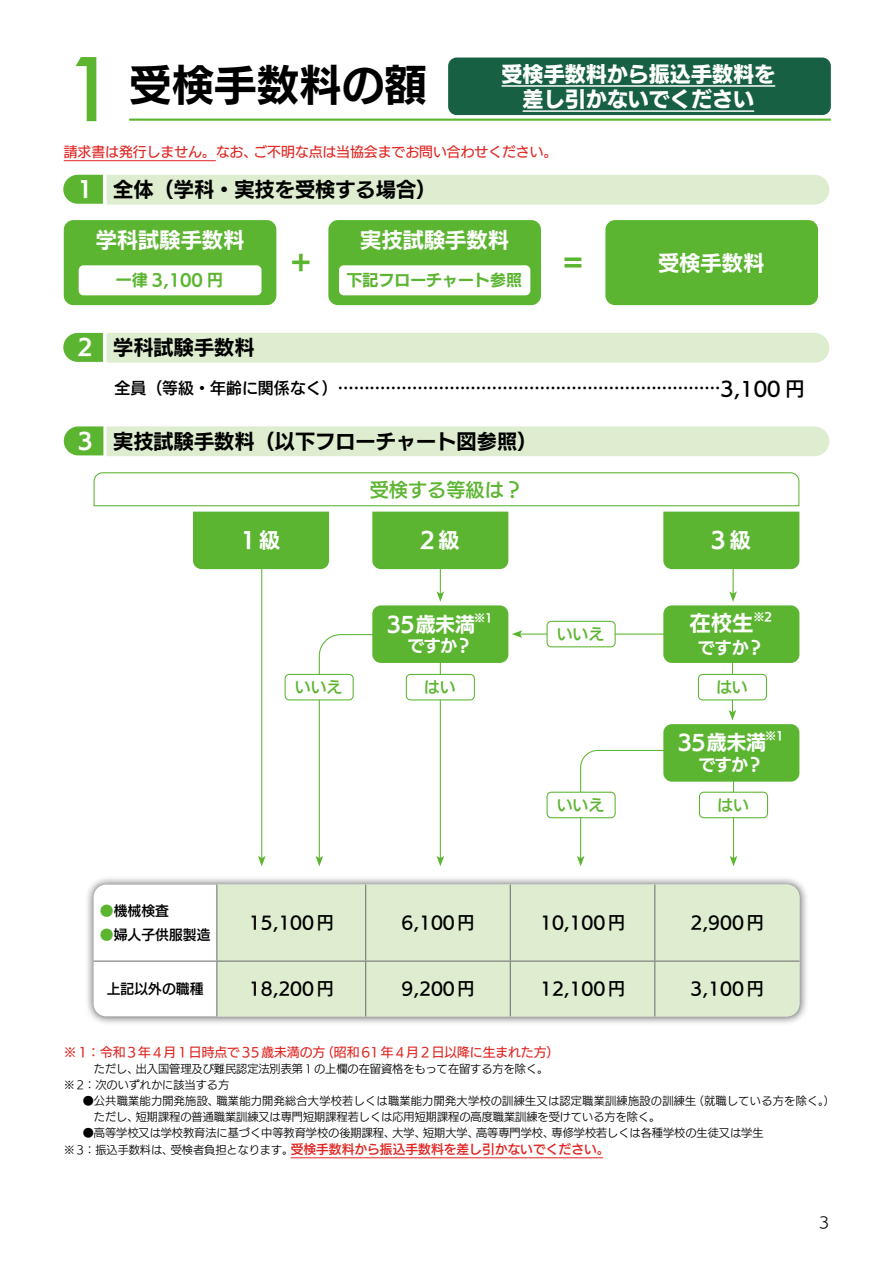
<style>
.page{position:relative;width:893px;height:1263px;background:#fff}
.page>*{position:absolute;margin:0;border:0;box-sizing:border-box;transform-origin:0 0}
.t1{font:42.45px "UD Kakugo Large Pr 6 N B";color:#000}
.t2{font:31.95px "UD Kakugo Large Pr 6 N B";color:#5cb531}
.t3{font:21.3px "UD Kakugo Large Pr 6 N B";color:#fff}
.t4{font:21px/25.2px "UD Kakugo Large Pr 6 N E";color:#fff;text-align:center}
.t5{font:20.25px "UD Kakugo Large Pr 6 N B";color:#000}
.t6{font:20.25px "UD Kakugo Large Pr 6 N B";letter-spacing:-.04em;color:#fff}
.t7{font:19.2px "UD Kakugo Large Pr 6 N DB";color:#5cb531}
.t8{font:16.95px "UD Kakugo Large Pr 6 N DB";color:#000}
.t9{font:16.95px "UD Kakugo Large Pr 6 N B";letter-spacing:-.04em;color:#fff}
.t10{font:15.9px "UD Kakugo Large Pr 6 N DB";color:#000}
.t11{font:15.9px "UD Kakugo Large Pr 6 N B";color:#5cb531}
.t12{font:15.9px "UD Kakugo Large Pr 6 N DB";color:#5cb531}
.t13{font:14.85px "UD Kakugo Large Pr 6 N R";color:#000}
.t14{font:13.8px "UD Kakugo Large Pr 6 N M";color:#e02622}
.t15{font:13.8px "UD Kakugo Large Pr 6 N DB";color:#000}
.t16{font:12.75px "UD Kakugo Large Pr 6 N DB";color:#e02622}
.t17{font:12.75px "UD Kakugo Large Pr 6 N M";color:#e02622}
.t18{font:11.1px "UD Kakugo Large Pr 6 N R";color:#000}
.t19{font:11.1px "UD Kakugo Large Pr 6 N R";letter-spacing:.025em;color:#000}
.t20{font:11.1px "UD Kakugo Large Pr 6 N B";color:#fff}
.s1{font-family:"Futura";font-weight:500;font-size:85.05px;color:#5cb531}
.s2{font-size:19.2px}
.s3{color:#5cb531}
.s4{font-family:"UD Kakugo Large Pr 6 N R";font-size:11.1px;color:#000}
</style>
<div class="page">
<hr style="left:129px;top:119px;width:702px;height:2px;background:#5cb531">
<div style="left:85px;top:875px;width:724px;height:151px;background:#000;opacity:.7"></div>
<div style="left:94px;top:884px;width:705px;height:132px;background:#fff;border-radius:13px"></div>
<div style="left:217px;top:884px;width:582px;height:132px;background:#deedcf"></div>
<hr style="left:64px;top:160px;width:152px;height:1px;background:#e02622">
<div style="left:64px;top:220px;width:212px;height:85px;background:#5cb531;border-radius:10px"></div>
<div style="left:79px;top:265px;width:182px;height:30px;background:#fff;border-radius:5px"></div>
<div style="left:328px;top:220px;width:213px;height:85px;background:#5cb531;border-radius:10px"></div>
<div style="left:339px;top:265px;width:191px;height:30px;background:#fff;border-radius:5px"></div>
<div style="left:605px;top:220px;width:213px;height:85px;background:#5cb531;border-radius:10px"></div>
<hr style="left:216px;top:884px;width:1px;height:76px;background:#727171">
<hr style="left:365px;top:884px;width:1px;height:76px;background:#727171">
<hr style="left:510px;top:884px;width:1px;height:76px;background:#727171">
<hr style="left:654px;top:884px;width:1px;height:76px;background:#727171">
<hr style="left:94px;top:960px;width:123px;height:2px;background:#727171">
<hr style="left:217px;top:960px;width:149px;height:2px;background:#727171">
<hr style="left:216px;top:962px;width:1px;height:54px;background:#727171">
<hr style="left:366px;top:960px;width:144px;height:2px;background:#727171">
<hr style="left:365px;top:962px;width:1px;height:54px;background:#727171">
<hr style="left:510px;top:960px;width:145px;height:2px;background:#727171">
<hr style="left:510px;top:962px;width:1px;height:54px;background:#727171">
<hr style="left:655px;top:960px;width:144px;height:2px;background:#727171">
<hr style="left:654px;top:962px;width:1px;height:54px;background:#727171">
<svg style="left:63px;top:175px;width:766px;height:30px;background:#d8eac9"></svg>
<svg style="left:63px;top:333px;width:766px;height:30px;background:#d8eac8"></svg>
<svg style="left:64px;top:426px;width:765px;height:30px;background:#d9ebc9"></svg>
<hr style="left:440px;top:658px;width:1px;height:200px;background:#5cb531">
<svg style="left:437px;top:856px;width:7px;height:10px"></svg>
<div style="left:372px;top:605px;width:136px;height:58px;background:#5cb531;border-radius:9px"></div>
<div style="left:406px;top:674px;width:68px;height:26px;background:#fff;border-radius:4px"></div>
<div style="left:406px;top:674px;width:69px;height:26px;border:1px solid #5cb531;border-radius:4px"></div>
<svg style="left:315px;top:633px;width:82px;height:233px"></svg>
<div style="left:285px;top:674px;width:68px;height:26px;background:#fff;border-radius:4px"></div>
<div style="left:285px;top:674px;width:69px;height:26px;border:1px solid #5cb531;border-radius:4px"></div>
<hr style="left:261px;top:564px;width:1px;height:294px;background:#5cb531">
<svg style="left:258px;top:856px;width:8px;height:10px"></svg>
<hr style="left:520px;top:633px;width:150px;height:2px;background:#5cb531">
<svg style="left:512px;top:630px;width:10px;height:8px"></svg>
<hr style="left:732px;top:658px;width:1px;height:54px;background:#5cb531">
<svg style="left:729px;top:710px;width:7px;height:10px"></svg>
<hr style="left:733px;top:767px;width:1px;height:91px;background:#5cb531">
<svg style="left:730px;top:856px;width:7px;height:10px"></svg>
<div style="left:663px;top:724px;width:136px;height:58px;background:#5cb531;border-radius:9px"></div>
<div style="left:663px;top:605px;width:136px;height:58px;background:#5cb531;border-radius:9px"></div>
<div style="left:698px;top:674px;width:68px;height:26px;background:#fff;border-radius:4px"></div>
<div style="left:698px;top:674px;width:69px;height:26px;border:1px solid #5cb531;border-radius:4px"></div>
<div style="left:699px;top:792px;width:68px;height:26px;background:#fff;border-radius:4px"></div>
<div style="left:699px;top:792px;width:69px;height:26px;border:1px solid #5cb531;border-radius:4px"></div>
<div style="left:547px;top:621px;width:68px;height:26px;background:#fff;border-radius:4px"></div>
<div style="left:547px;top:621px;width:69px;height:26px;border:1px solid #5cb531;border-radius:4px"></div>
<svg style="left:93px;top:472px;width:707px;height:130px"></svg>
<svg style="left:577px;top:749px;width:97px;height:117px"></svg>
<div style="left:547px;top:792px;width:68px;height:26px;background:#fff;border-radius:4px"></div>
<div style="left:547px;top:792px;width:69px;height:26px;border:1px solid #5cb531;border-radius:4px"></div>
<hr style="left:291px;top:1157px;width:312px;height:1px;background:#e02622">
<div style="left:448px;top:58px;width:383px;height:57px;background:#176043;border-radius:9px"></div>
<hr style="left:502px;top:85px;width:273px;height:2px;background:#fff">
<hr style="left:523px;top:110px;width:231px;height:2px;background:#fff">
<h1 class="t1" style="left:64px;top:61px;width:365px"><span class="s1">1</span> 受検手数料の額</h1>
<h3 class="t4" style="left:502px;top:62px;width:275px">受検手数料から振込手数料を差し引かないでください</h3>
<p class="t14" style="left:64px;top:144px;width:495px">請求書は発行しません。なお、ご不明な点は当協会までお問い合わせください。</p>
<h3 class="t5" style="left:113px;top:178px;width:325px">全体（学科・実技を受検する場合）</h3>
<h3 class="t3" style="left:96px;top:229px;width:150px">学科試験手数料</h3>
<h3 class="t11" style="left:116px;top:272px;width:109px">一律 3,100 円</h3>
<h3 class="t3" style="left:77px;top:178px;width:17px">1</h3>
<h3 class="t3" style="left:360px;top:229px;width:150px">実技試験手数料</h3>
<h3 class="t11" style="left:347px;top:272px;width:177px">下記フローチャート参照</h3>
<h2 class="t2" style="left:291px;top:240px;width:22px">+</h2>
<h2 class="t2" style="left:563px;top:240px;width:21px">=</h2>
<h3 class="t3" style="left:658px;top:251px;width:108px">受検手数料</h3>
<h3 class="t3" style="left:77px;top:336px;width:17px">2</h3>
<h3 class="t3" style="left:78px;top:429px;width:17px">3</h3>
<h3 class="t5" style="left:113px;top:337px;width:143px">学科試験手数料</h3>
<h3 class="t10" style="left:114px;top:380px;width:691px">全員（等級・年齢に関係なく）………………………………………………………………<span class="s2">3,100 円</span></h3>
<h3 class="t5" style="left:113px;top:430px;width:426px">実技試験手数料（以下フローチャート図参照）</h3>
<h3 class="t7" style="left:370px;top:479px;width:155px">受検する等級は？</h3>
<h3 class="t3" style="left:240px;top:529px;width:42px">1級</h3>
<h3 class="t3" style="left:711px;top:529px;width:42px">3級</h3>
<h3 class="t3" style="left:420px;top:529px;width:42px">2級</h3>
<h3 class="t6" style="left:387px;top:613px;width:90px">35歳未満</h3>
<p class="t20" style="left:474px;top:612px;width:20px">※1</p>
<h3 class="t9" style="left:407px;top:636px;width:66px">ですか？</h3>
<h3 class="t12" style="left:295px;top:678px;width:49px">いいえ</h3>
<h3 class="t12" style="left:424px;top:678px;width:33px">はい</h3>
<h3 class="t12" style="left:557px;top:625px;width:49px">いいえ</h3>
<h3 class="t12" style="left:557px;top:796px;width:49px">いいえ</h3>
<h3 class="t3" style="left:690px;top:611px;width:65px">在校生</h3>
<p class="t20" style="left:753px;top:611px;width:20px">※2</p>
<h3 class="t9" style="left:698px;top:638px;width:67px">ですか？</h3>
<h3 class="t12" style="left:716px;top:678px;width:33px">はい</h3>
<h3 class="t6" style="left:678px;top:731px;width:90px">35歳未満</h3>
<p class="t20" style="left:765px;top:730px;width:20px">※1</p>
<h3 class="t9" style="left:698px;top:756px;width:66px">ですか？</h3>
<h3 class="t12" style="left:717px;top:796px;width:33px">はい</h3>
<p class="t15" style="left:100px;top:903px;width:71px"><span class="s3">●</span>機械検査</p>
<p class="t15" style="left:100px;top:927px;width:112px"><span class="s3">●</span>婦人子供服製造</p>
<h3 class="t8" style="left:249px;top:913px;width:87px">15,100円</h3>
<h3 class="t8" style="left:401px;top:913px;width:75px">6,100円</h3>
<h3 class="t8" style="left:540px;top:913px;width:87px">10,100円</h3>
<h3 class="t8" style="left:691px;top:913px;width:75px">2,900円</h3>
<p class="t15" style="left:107px;top:981px;width:98px">上記以外の職種</p>
<h3 class="t8" style="left:249px;top:979px;width:87px">18,200円</h3>
<h3 class="t8" style="left:401px;top:979px;width:75px">9,200円</h3>
<h3 class="t8" style="left:540px;top:979px;width:87px">12,100円</h3>
<h3 class="t8" style="left:691px;top:979px;width:75px">3,100円</h3>
<p class="t17" style="left:64px;top:1045px;width:497px">※ 1：令和 3年 4月 1日時点で 35歳未満の方（昭和 61年 4月 2日以降に生まれた方）</p>
<p class="t18" style="left:64px;top:1063px;width:486px">　　 ただし、出入国管理及び難民認定法別表第 1の上欄の在留資格をもって在留する方を除く。</p>
<p class="t18" style="left:64px;top:1079px;width:167px">※ 2：次のいずれかに該当する方</p>
<p class="t19" style="left:64px;top:1095px;width:778px">　 ●公共職業能力開発施設、職業能力開発総合大学校若しくは職業能力開発大学校の訓練生又は認定職業訓練施設の訓練生（就職している方を除く。）　</p>
<p class="t18" style="left:94px;top:1111px;width:568px">ただし、短期課程の普通職業訓練又は専門短期課程若しくは応用短期課程の高度職業訓練を受けている方を除く。</p>
<p class="t18" style="left:64px;top:1127px;width:701px">　 ●高等学校又は学校教育法に基づく中等教育学校の後期課程、大学、短期大学、高等専門学校、専修学校若しくは各種学校の生徒又は学生</p>
<p class="t16" style="left:64px;top:1142px;width:547px"><span class="s4">※ 3：振込手数料は、受検者負担となります。</span>受検手数料から振込手数料を差し引かないでください。</p>
<h3 class="t13" style="left:819px;top:1214px;width:12px">3</h3>
</div>
